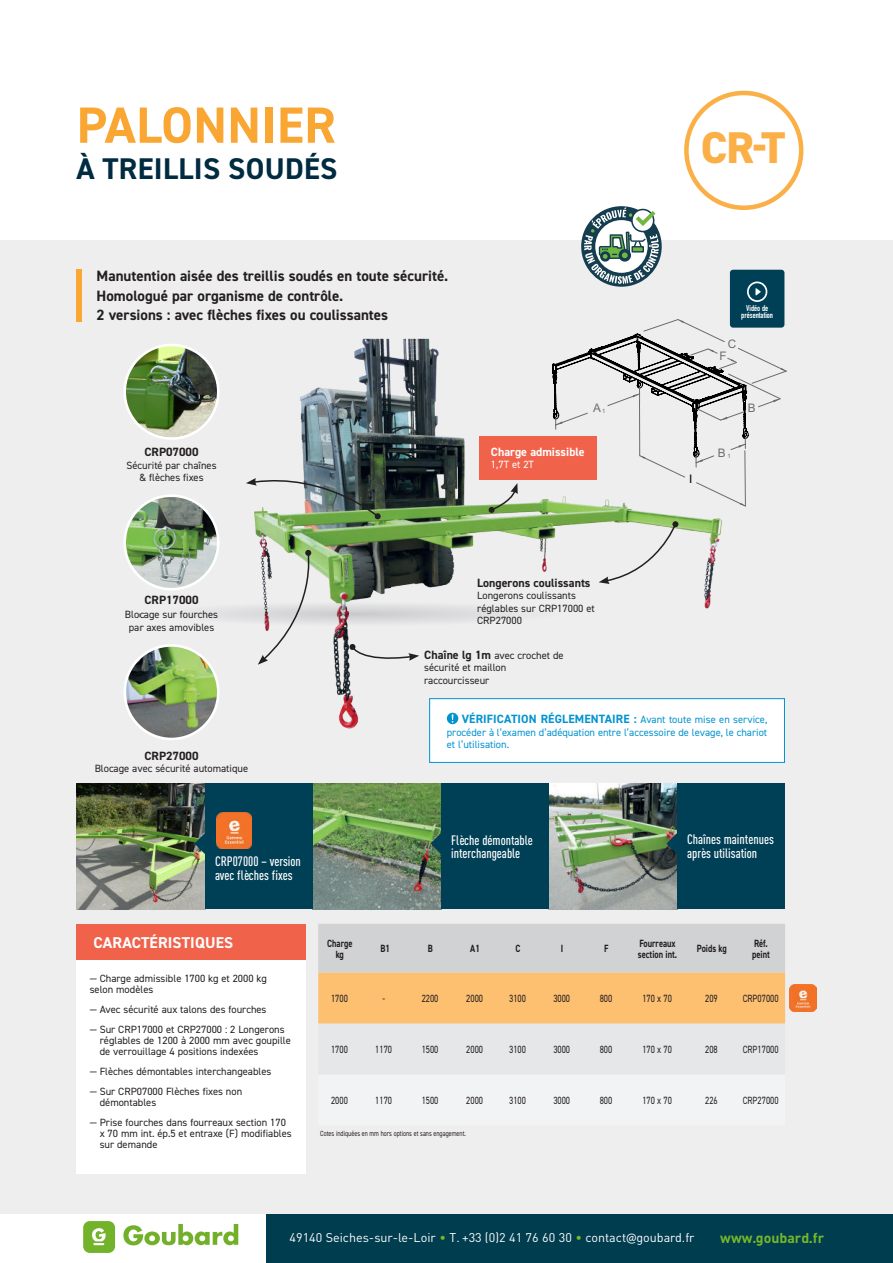
<style>
.page{position:relative;width:893px;height:1263px;background:#fff}
.page>*{position:absolute;margin:0;border:0;box-sizing:border-box;transform-origin:0 0}
.t1{font:700 51px "DIN2014";letter-spacing:.01em;color:#faa633}
.t2{font:800 44.55px "DIN2014";color:#faa633}
.t3{font:700 30px "DIN2014";letter-spacing:.01em;color:#002b40}
.t4{font:700 15.75px "DIN2014";letter-spacing:.01em;color:#fff}
.t5{font:700 15px/19.5px "DIN2014";color:#231f20}
.t6{font:700 14.1px "DIN";color:#75b829}
.t7{font:500 13.5px/13.5px "DIN Cond";color:#fff}
.t8{font:12.6px "DIN";color:#fff}
.t9{font:700 12px "DIN2014";letter-spacing:.01em;color:#0093d0}
.t10{font:700 12px "DIN2014";color:#231f20}
.t11{font:700 12px "DIN2014";color:#fff}
.t12{font:11.85px "Arial";color:#6d6e71}
.t13{font:11.85px "Arial";color:#000}
.t14{font:10.5px/11.2px "DIN2014";color:#231f20}
.t15{font:10.5px "DIN2014";color:#231f20;scale:.8 1}
.t16{font:10.5px/12.6px "DIN2014";color:#0093d0}
.t17{font:700 10.5px/10.5px "DIN2014";color:#231f20;scale:.8 1}
.t18{font:10.5px "DIN2014";color:#fff}
.t19{font:700 8.25px/7.1px "DIN Condensed";color:#fff;text-align:center}
.t20{font:7.5px "DIN2014";color:#231f20;scale:.8 1}
.t21{font:5.85px "Arial";color:#6d6e71}
.s1{font-weight:700;font-size:12px}
.s2{font-weight:400;font-size:10.5px}
.s3{color:#75b829}
.s4{font-family:"Lato"}
</style>
<div class="page">
<div style="left:0;top:240px;width:893px;height:1007px;background:#eeeeef"></div>
<div style="left:0;top:1215px;width:266px;height:48px;background:#fff"></div>
<div style="left:266px;top:1215px;width:627px;height:48px;background:#003d4f"></div>
<div style="left:83px;top:1221px;width:32px;height:32px;background:#73b22b;border-radius:7px"></div>
<svg style="left:123px;top:1224px;width:115px;height:21px"></svg>
<svg style="left:92px;top:1228px;width:14px;height:17px"></svg>
<svg style="left:318px;top:924px;width:467px;height:100px;background:#e7c8a1"></svg>
<img style="left:213px;top:338px;width:533px;height:391px">
<div style="left:684px;top:91px;width:119px;height:119px;border:5px solid #faa633;border-radius:50%"></div>
<div style="left:730px;top:270px;width:54px;height:58px;background:#004056;border-radius:3px"></div>
<svg style="left:747px;top:281px;width:20px;height:21px"></svg>
<svg style="left:552px;top:319px;width:235px;height:187px"></svg>
<div style="left:76px;top:269px;width:6px;height:53px;background:#faa633"></div>
<div style="left:76px;top:924px;width:229px;height:36px;background:#f1624b"></div>
<div style="left:76px;top:960px;width:229px;height:214px;background:#fff"></div>
<svg style="left:258px;top:551px;width:58px;height:114px"></svg>
<img style="left:246px;top:472px;width:135px;height:48px">
<div style="left:488px;top:507px;width:7px;height:6px;background:#231f20;border-radius:3px"></div>
<svg style="left:490px;top:483px;width:28px;height:28px"></svg>
<svg style="left:349px;top:644px;width:70px;height:19px"></svg>
<img style="left:125px;top:496px;width:93px;height:93px;border-radius:47px">
<div style="left:123px;top:494px;width:97px;height:96px;border:3px solid #fff;border-radius:50%"></div>
<img style="left:125px;top:645px;width:93px;height:94px;border-radius:47px">
<div style="left:123px;top:644px;width:97px;height:96px;border:3px solid #fff;border-radius:50%"></div>
<img style="left:549px;top:783px;width:128px;height:126px">
<img style="left:313px;top:783px;width:128px;height:126px">
<img style="left:77px;top:783px;width:128px;height:126px">
<div style="left:677px;top:783px;width:108px;height:126px;background:#004056"></div>
<div style="left:441px;top:783px;width:108px;height:126px;background:#004056"></div>
<div style="left:205px;top:783px;width:108px;height:126px;background:#004056"></div>
<svg style="left:194px;top:833px;width:11px;height:21px"></svg>
<svg style="left:430px;top:833px;width:11px;height:21px"></svg>
<svg style="left:666px;top:833px;width:11px;height:21px"></svg>
<div style="left:430px;top:699px;width:354px;height:63px;background:#fff"></div>
<svg style="left:447px;top:713px;width:11px;height:11px"></svg>
<div style="left:429px;top:698px;width:356px;height:65px;border:1px solid #0093d0"></div>
<img style="left:158px;top:588px;width:459px;height:52px">
<div style="left:479px;top:436px;width:117px;height:44px;background:#f1624b"></div>
<svg style="left:581px;top:206px;width:81px;height:81px"></svg>
<svg style="left:584px;top:207px;width:75px;height:77px"></svg>
<img style="left:125px;top:345px;width:93px;height:93px;border-radius:46px">
<div style="left:123px;top:344px;width:97px;height:96px;border:3px solid #fff;border-radius:50%"></div>
<svg style="left:599px;top:521px;width:79px;height:63px"></svg>
<img style="left:790px;top:985px;width:27px;height:27px">
<img style="left:216px;top:813px;width:36px;height:35px">
<h1 class="t1" style="left:77px;top:98px;width:261px">PALONNIER</h1>
<h3 class="t3" style="left:77px;top:153px;width:262px">À TREILLIS SOUDÉS</h3>
<h3 class="t5" style="left:97px;top:267px;width:353px">Manutention aisée des treillis soudés en toute sécurité.<br>Homologué par organisme de contrôle.<br>2 versions : avec flèches fixes ou coulissantes</h3>
<p class="t10" style="left:144px;top:445px;width:56px">CRP07000</p>
<p class="t14" style="left:126px;top:459px;width:92px;line-height:12.6px;text-align:center">Sécurité par chaînes &amp; flèches fixes</p>
<p class="t12" style="left:593px;top:401px;width:9px">A</p>
<p class="t21" style="left:602px;top:407px;width:5px">1</p>
<p class="t11" style="left:491px;top:445px;width:95px">Charge admissible</p>
<p class="t18" style="left:491px;top:460px;width:45px">1,7T et 2T</p>
<p class="t10" style="left:144px;top:593px;width:56px">CRP17000</p>
<p class="t14" style="left:125px;top:609px;width:95px;line-height:12.6px;text-align:center">Blocage sur fourches par axes amovibles</p>
<p class="t10" style="left:477px;top:576px;width:115px">Longerons coulissants</p>
<p class="t14" style="left:477px;top:590px;width:119px;line-height:12.6px">Longerons coulissants réglables sur CRP17000 et<br>CRP27000</p>
<p class="t14" style="left:424px;top:649px;width:141px;line-height:12.6px"><span class="s1">Chaîne lg 1m</span> avec crochet de sécurité et maillon raccourcisseur</p>
<h2 class="t2" style="left:701px;top:121px;width:86px">CR-T</h2>
<p class="t13" style="left:689px;top:472px;width:5px">I</p>
<p class="t19" style="left:741px;top:305px;width:33px">Vidéo de présentation</p>
<p class="t12" style="left:728px;top:337px;width:10px">C</p>
<p class="t12" style="left:719px;top:349px;width:9px">F</p>
<p class="t12" style="left:718px;top:446px;width:9px">B</p>
<p class="t21" style="left:727px;top:452px;width:5px">1</p>
<p class="t12" style="left:748px;top:401px;width:9px">B</p>
<p class="t10" style="left:144px;top:749px;width:56px">CRP27000</p>
<p class="t14" style="left:95px;top:763px;width:155px">Blocage avec sécurité automatique</p>
<p class="t9" style="left:462px;top:713px;width:307px">VÉRIFICATION RÉGLEMENTAIRE : <span class="s2">Avant toute mise en service,</span></p>
<p class="t16" style="left:447px;top:726px;width:322px">procéder à l’examen d’adéquation entre l’accessoire de levage, le chariot et l’utilisation.</p>
<p class="t7" style="left:215px;top:856px;width:87px">CRP07000 – version avec flèches fixes</p>
<p class="t7" style="left:451px;top:834px;width:83px">Flèche démontable interchangeable</p>
<p class="t7" style="left:687px;top:834px;width:88px">Chaînes maintenues après utilisation</p>
<h3 class="t4" style="left:93px;top:934px;width:141px">CARACTÉRISTIQUES</h3>
<p class="t14" style="left:90px;top:973px;width:179px">— Charge admissible 1700 kg et 2000 kg selon modèles</p>
<p class="t14" style="left:90px;top:1004px;width:178px">— Avec sécurité aux talons des fourches</p>
<p class="t14" style="left:100px;top:1024px;width:193px;text-indent:-10px">— Sur CRP17000 et CRP27000 : 2 Longerons réglables de 1200 à 2000 mm avec goupille de verrouillage 4 positions indexées</p>
<p class="t14" style="left:90px;top:1066px;width:183px">— Flèches démontables interchangeables</p>
<p class="t14" style="left:100px;top:1086px;width:144px;text-indent:-10px">— Sur CRP07000 Flèches fixes non démontables</p>
<p class="t14" style="left:100px;top:1117px;width:193px;text-indent:-10px">— Prise fourches dans fourreaux section 170 x 70 mm int. ép.5 et entraxe (F) modifiables sur demande</p>
<p class="t17" style="left:327px;top:938px;width:33px;text-align:center">Charge kg</p>
<p class="t17" style="left:380px;top:943px;width:14px">B1</p>
<p class="t17" style="left:428px;top:943px;width:8px">B</p>
<p class="t17" style="left:470px;top:943px;width:14px">A1</p>
<p class="t17" style="left:515px;top:943px;width:8px">C</p>
<p class="t17" style="left:561px;top:943px;width:5px">I</p>
<p class="t17" style="left:604px;top:943px;width:7px">F</p>
<p class="t17" style="left:638px;top:938px;width:51px">Fourreaux section int.</p>
<p class="t17" style="left:697px;top:943px;width:39px">Poids kg</p>
<p class="t17" style="left:752px;top:938px;width:24px">Réf. peint</p>
<p class="t15" style="left:331px;top:994px;width:22px">1700</p>
<p class="t15" style="left:382px;top:994px;width:5px">-</p>
<p class="t15" style="left:422px;top:994px;width:22px">2200</p>
<p class="t15" style="left:466px;top:994px;width:22px">2000</p>
<p class="t15" style="left:509px;top:994px;width:23px">3100</p>
<p class="t15" style="left:553px;top:994px;width:23px">3000</p>
<p class="t15" style="left:600px;top:994px;width:17px">800</p>
<p class="t15" style="left:642px;top:994px;width:39px">170 x 70</p>
<p class="t15" style="left:705px;top:994px;width:17px">209</p>
<p class="t15" style="left:743px;top:994px;width:46px">CRP07000</p>
<p class="t15" style="left:331px;top:1045px;width:22px">1700</p>
<p class="t15" style="left:375px;top:1045px;width:22px">1170</p>
<p class="t15" style="left:422px;top:1045px;width:23px">1500</p>
<p class="t15" style="left:466px;top:1045px;width:23px">2000</p>
<p class="t15" style="left:509px;top:1045px;width:22px">3100</p>
<p class="t15" style="left:553px;top:1045px;width:22px">3000</p>
<p class="t15" style="left:600px;top:1045px;width:17px">800</p>
<p class="t15" style="left:642px;top:1045px;width:39px">170 x 70</p>
<p class="t15" style="left:705px;top:1045px;width:17px">208</p>
<p class="t15" style="left:743px;top:1045px;width:46px">CRP17000</p>
<p class="t15" style="left:331px;top:1096px;width:22px">2000</p>
<p class="t15" style="left:375px;top:1096px;width:23px">1170</p>
<p class="t15" style="left:422px;top:1096px;width:22px">1500</p>
<p class="t15" style="left:466px;top:1096px;width:22px">2000</p>
<p class="t15" style="left:509px;top:1096px;width:23px">3100</p>
<p class="t15" style="left:553px;top:1096px;width:23px">3000</p>
<p class="t15" style="left:600px;top:1096px;width:17px">800</p>
<p class="t15" style="left:642px;top:1096px;width:39px">170 x 70</p>
<p class="t15" style="left:705px;top:1096px;width:17px">226</p>
<p class="t15" style="left:743px;top:1096px;width:46px">CRP27000</p>
<p class="t20" style="left:320px;top:1130px;width:184px">Cotes indiquées en mm hors options et sans engagement.</p>
<p class="t8" style="left:290px;top:1232px;width:406px">49140 Seiches-sur-le-Loir <span class="s3">•</span> T. +33 (0)2 41 76 60 30 <span class="s3">•</span> contact<span class="s4">@</span>goubard.fr</p>
<h3 class="t6" style="left:720px;top:1233px;width:105px">www.goubard.fr</h3>
</div>
